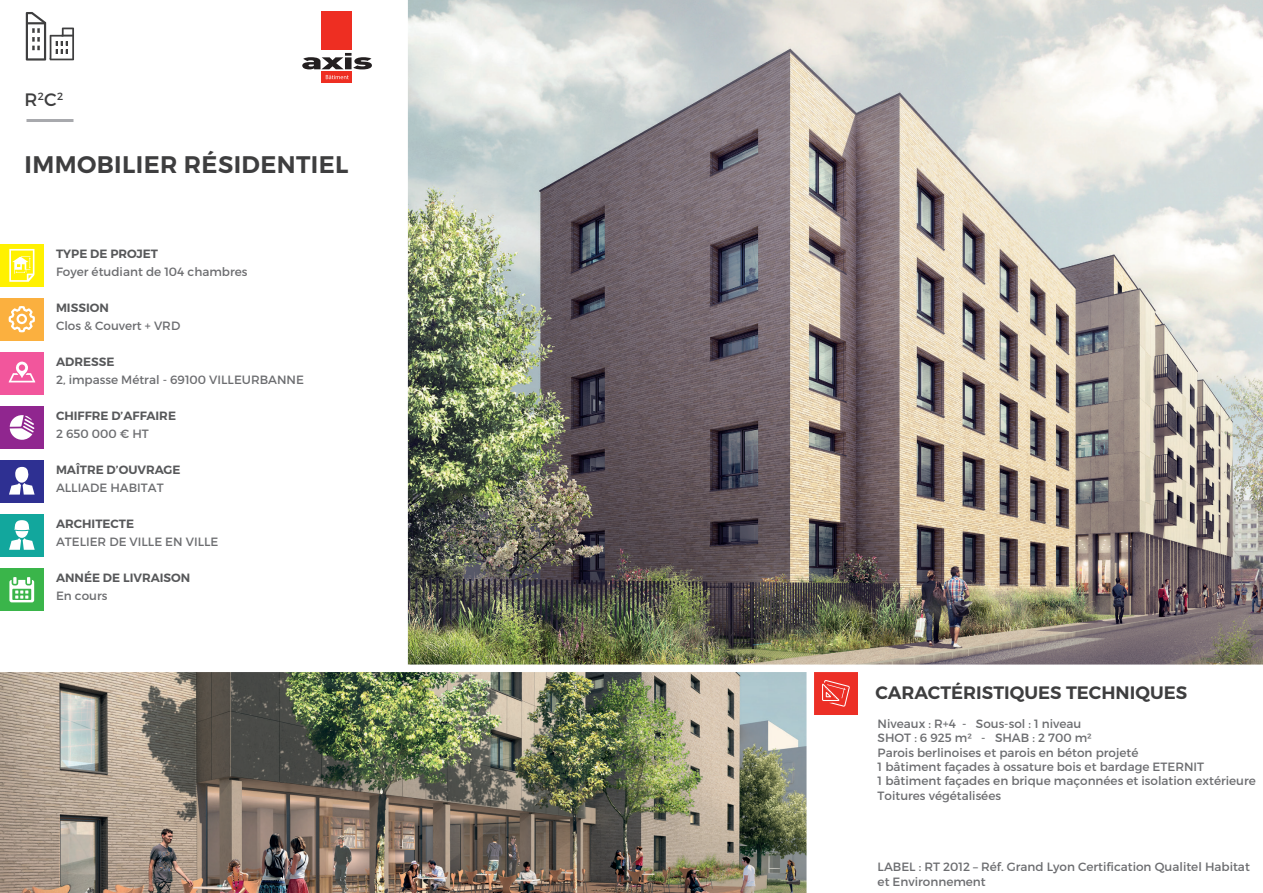
<style>
.page{position:relative;width:1263px;height:893px;background:#fff}
.page>*{position:absolute;margin:0;border:0;box-sizing:border-box;transform-origin:0 0}
.t1{font:600 24px "Montserrat";letter-spacing:.015em;color:#3e3e3f}
.t2{font:600 18px "Montserrat";color:#3e3e3f}
.t3{font:18px "Montserrat";color:#3e3e3f}
.t4{font:12px/14.4px "Montserrat";color:#6c6d70}
.t5{font:600 12px "Montserrat";color:#57585a}
</style>
<div class="page">
<div style="left:814px;top:672px;width:44px;height:43px;background:#ec2f26"></div>
<img style="left:408px;top:0;width:855px;height:664px">
<img style="left:0;top:672px;width:806px;height:221px">
<hr style="left:26px;top:119px;width:47px;height:3px;background:#a8a9ad">
<svg style="left:26px;top:12px;width:48px;height:49px"></svg>
<div style="left:321px;top:71px;width:31px;height:12px;background:#ee2e22"></div>
<div style="left:321px;top:12px;width:31px;height:38px;background:#ee2e22"></div>
<svg style="left:302px;top:53px;width:70px;height:16px"></svg>
<svg style="left:326px;top:75px;width:23px;height:4px"></svg>
<svg style="left:822px;top:680px;width:28px;height:27px"></svg>
<div style="left:0;top:514px;width:44px;height:43px;background:#12a79d"></div>
<div style="left:0;top:460px;width:44px;height:43px;background:#2e3092"></div>
<div style="left:0;top:406px;width:44px;height:43px;background:#90268f"></div>
<div style="left:0;top:352px;width:44px;height:43px;background:#f2569c"></div>
<div style="left:0;top:298px;width:44px;height:43px;background:#fbb03f"></div>
<div style="left:0;top:244px;width:44px;height:43px;background:#fff101"></div>
<div style="left:0;top:568px;width:44px;height:43px;background:#3ab54a"></div>
<svg style="left:9px;top:249px;width:26px;height:33px"></svg>
<svg style="left:9px;top:306px;width:26px;height:26px"></svg>
<svg style="left:9px;top:361px;width:26px;height:21px"></svg>
<svg style="left:10px;top:415px;width:24px;height:25px"></svg>
<svg style="left:9px;top:467px;width:26px;height:28px"></svg>
<svg style="left:9px;top:520px;width:26px;height:30px"></svg>
<svg style="left:9px;top:577px;width:25px;height:25px"></svg>
<h2 class="t3" style="left:25px;top:88px;width:40px">R<sup>2</sup>C<sup>2</sup></h2>
<h1 class="t1" style="left:25px;top:150px;width:325px">IMMOBILIER RÉSIDENTIEL</h1>
<p class="t5" style="left:56px;top:246px;width:104px">TYPE DE PROJET</p>
<p class="t4" style="left:56px;top:265px;width:193px">Foyer étudiant de 104 chambres</p>
<p class="t5" style="left:56px;top:300px;width:54px">MISSION</p>
<p class="t4" style="left:56px;top:318px;width:126px">Clos &amp; Couvert + VRD</p>
<p class="t5" style="left:56px;top:354px;width:60px">ADRESSE</p>
<p class="t4" style="left:56px;top:372px;width:249px">2, impasse Métral - 69100 VILLEURBANNE</p>
<p class="t5" style="left:56px;top:408px;width:122px">CHIFFRE D’AFFAIRE</p>
<p class="t4" style="left:56px;top:426px;width:94px">2 650 000 € HT</p>
<p class="t5" style="left:56px;top:462px;width:126px">MAÎTRE D’OUVRAGE</p>
<p class="t4" style="left:56px;top:480px;width:109px">ALLIADE HABITAT</p>
<p class="t5" style="left:56px;top:516px;width:80px">ARCHITECTE</p>
<p class="t4" style="left:56px;top:534px;width:164px">ATELIER DE VILLE EN VILLE</p>
<p class="t5" style="left:56px;top:570px;width:136px">ANNÉE DE LIVRAISON</p>
<p class="t4" style="left:56px;top:588px;width:53px">En cours</p>
<h2 class="t2" style="left:875px;top:681px;width:313px">CARACTÉRISTIQUES TECHNIQUES</h2>
<p class="t4" style="left:878px;top:716px;width:380px">Niveaux : R+4 - Sous-sol : 1 niveau<br>SHOT : 6 925 m² - SHAB : 2 700 m²<br>Parois berlinoises et parois en béton projeté<br>1 bâtiment façades à ossature bois et bardage ETERNIT<br>1 bâtiment façades en brique maçonnées et isolation extérieure Toitures végétalisées</p>
<p class="t4" style="left:878px;top:860px;width:374px">LABEL : RT 2012 – Réf. Grand Lyon Certification Qualitel Habitat et Environnement</p>
</div>
